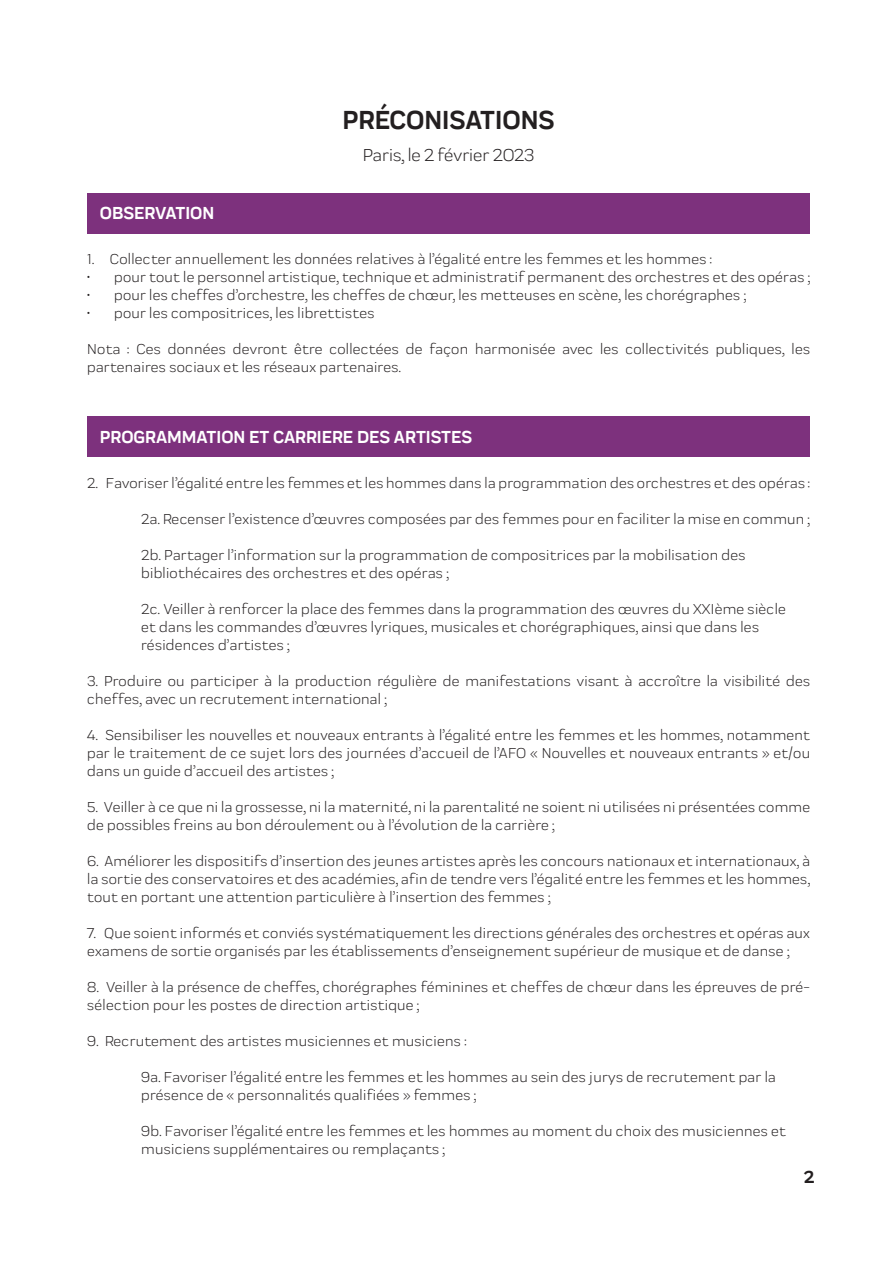
<style>
.page{position:relative;width:893px;height:1263px;background:#fff}
.page>*{position:absolute;margin:0;border:0;box-sizing:border-box;transform-origin:0 0}
.t1{font:700 27px "Praktika";color:#231f20}
.t2{font:700 18px "Praktika";color:#fff}
.t3{font:18px "Praktika";color:#231f20}
.t4{font:700 18px "Praktika";color:#231f20}
.t5{font:15px/18px "Praktika";letter-spacing:.02em;color:#231f20}
</style>
<div class="page">
<div style="left:87px;top:193px;width:723px;height:40px;background:#7d317d"></div>
<div style="left:87px;top:417px;width:723px;height:40px;background:#7d317d"></div>
<p class="t1" style="left:343px;top:98px;width:214px">PRÉCONISATIONS</p>
<p class="t3" style="left:363px;top:142px;width:173px">Paris, le 2 février 2023</p>
<p class="t2" style="left:100px;top:199px;width:116px">OBSERVATION</p>
<p class="t5" style="left:87px;top:249px;width:626px">1. Collecter annuellement les données relatives à l’égalité entre les femmes et les hommes :</p>
<p class="t5" style="left:87px;top:267px;width:724px">• pour tout le personnel artistique, technique et administratif permanent des orchestres et des opéras ;</p>
<p class="t5" style="left:87px;top:285px;width:660px">• pour les cheffes d’orchestre, les cheffes de chœur, les metteuses en scène, les chorégraphes ;</p>
<p class="t5" style="left:87px;top:303px;width:289px">• pour les compositrices, les librettistes</p>
<p class="t5" style="left:87px;top:339px;width:724px">Nota : Ces données devront être collectées de façon harmonisée avec les collectivités publiques, les partenaires sociaux et les réseaux partenaires.</p>
<p class="t2" style="left:100px;top:423px;width:374px">PROGRAMMATION ET CARRIERE DES ARTISTES</p>
<p class="t5" style="left:87px;top:473px;width:724px">2. Favoriser l’égalité entre les femmes et les hommes dans la programmation des orchestres et des opéras :</p>
<p class="t5" style="left:141px;top:509px;width:670px">2a. Recenser l’existence d’œuvres composées par des femmes pour en faciliter la mise en commun ;</p>
<p class="t5" style="left:141px;top:545px;width:606px">2b. Partager l’information sur la programmation de compositrices par la mobilisation des bibliothécaires des orchestres et des opéras ;</p>
<p class="t5" style="left:141px;top:599px;width:646px">2c. Veiller à renforcer la place des femmes dans la programmation des œuvres du XXIème siècle et dans les commandes d’œuvres lyriques, musicales et chorégraphiques, ainsi que dans les résidences d’artistes ;</p>
<p class="t5" style="left:87px;top:671px;width:724px">3. Produire ou participer à la production régulière de manifestations visant à accroître la visibilité des cheffes, avec un recrutement international ;</p>
<p class="t5" style="left:87px;top:725px;width:724px;text-align:justify">4. Sensibiliser les nouvelles et nouveaux entrants à l’égalité entre les femmes et les hommes, notamment par le traitement de ce sujet lors des journées d’accueil de l’AFO « Nouvelles et nouveaux entrants » et/ou dans un guide d’accueil des artistes ;</p>
<p class="t5" style="left:87px;top:797px;width:724px">5. Veiller à ce que ni la grossesse, ni la maternité, ni la parentalité ne soient ni utilisées ni présentées comme de possibles freins au bon déroulement ou à l’évolution de la carrière ;</p>
<p class="t5" style="left:87px;top:851px;width:724px;text-align:justify">6. Améliorer les dispositifs d’insertion des jeunes artistes après les concours nationaux et internationaux, à la sortie des conservatoires et des académies, afin de tendre vers l’égalité entre les femmes et les hommes, tout en portant une attention particulière à l’insertion des femmes ;</p>
<p class="t5" style="left:87px;top:923px;width:724px">7. Que soient informés et conviés systématiquement les directions générales des orchestres et opéras aux examens de sortie organisés par les établissements d’enseignement supérieur de musique et de danse ;</p>
<p class="t5" style="left:87px;top:977px;width:724px">8. Veiller à la présence de cheffes, chorégraphes féminines et cheffes de chœur dans les épreuves de pré&shy;sélection pour les postes de direction artistique ;</p>
<p class="t5" style="left:87px;top:1031px;width:381px">9. Recrutement des artistes musiciennes et musiciens :</p>
<p class="t5" style="left:141px;top:1067px;width:636px">9a. Favoriser l’égalité entre les femmes et les hommes au sein des jurys de recrutement par la présence de « personnalités qualifiées » femmes ;</p>
<p class="t5" style="left:141px;top:1121px;width:646px">9b. Favoriser l’égalité entre les femmes et les hommes au moment du choix des musiciennes et musiciens supplémentaires ou remplaçants ;</p>
<p class="t4" style="left:804px;top:1163px;width:12px">2</p>
</div>
